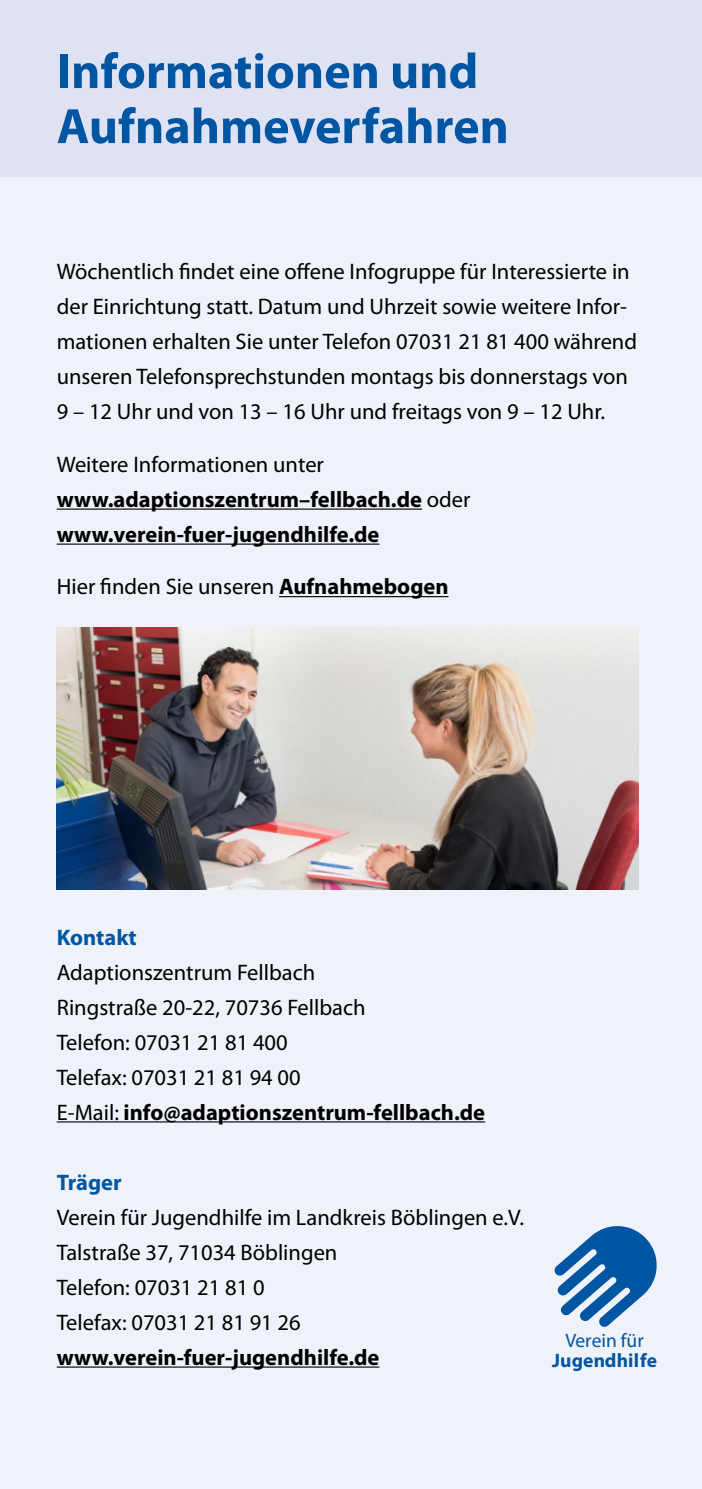
<style>
.page{position:relative;width:702px;height:1489px;background:#fff}
.page>*{position:absolute;margin:0;border:0;box-sizing:border-box;transform-origin:0 0}
.t1{font:700 50px/55px "Myriad Pro";color:#0056a2}
.t2{font:22.5px/35px "Myriad Pro";color:#000}
.t3{font:700 22.5px/35px "Myriad Pro";color:#000}
.t4{font:700 22.5px "Myriad Pro";color:#0056a2}
.t5{font:700 19.5px "Myriad Pro";letter-spacing:.005em;color:#0056a2}
.t6{font:19.5px "Myriad Pro";color:#0056a2}
.s1{font-weight:400}
.s2{font-weight:700}
</style>
<div class="page">
<div style="left:0;top:177px;width:702px;height:8px;background:#f0f2fa"></div>
<div style="left:0;top:0;width:702px;height:177px;background:#dee2f3"></div>
<div style="left:0;top:185px;width:702px;height:1303px;background:#f0f2fa"></div>
<hr style="left:57px;top:508px;width:365px;height:1px;background:#000">
<hr style="left:57px;top:543px;width:322px;height:1px;background:#000">
<hr style="left:279px;top:596px;width:169px;height:1px;background:#000">
<hr style="left:57px;top:1121px;width:428px;height:1px;background:#000">
<hr style="left:57px;top:1366px;width:322px;height:1px;background:#000">
<img style="left:57px;top:627px;width:581px;height:262px">
<svg style="left:554px;top:1226px;width:103px;height:100px"></svg>
<h1 class="t1" style="left:57px;top:42px;width:453px">Informationen und<br>Aufnahmeverfahren</h1>
<p class="t2" style="left:57px;top:254px;width:582px">Wöchentlich findet eine offene Infogruppe für Interessierte in der Einrichtung statt. Datum und Uhrzeit sowie weitere Infor&shy;mationen erhalten Sie unter Telefon 07031 21 81 400 während unseren Telefonsprechstunden montags bis donnerstags von 9 – 12 Uhr und von 13 – 16 Uhr und freitags von 9 – 12 Uhr.</p>
<p class="t3" style="left:57px;top:446px;width:415px"><span class="s1">Weitere Informationen unter </span>www.adaptionszentrum–fellbach.de <span class="s1">oder </span>www.verein-fuer-jugendhilfe.de</p>
<p class="t2" style="left:57px;top:569px;width:393px">Hier finden Sie unseren <span class="s2">Aufnahmebogen</span></p>
<p class="t4" style="left:57px;top:922px;width:82px">Kontakt</p>
<p class="t2" style="left:57px;top:954px;width:430px">Adaptionszentrum Fellbach<br>Ringstraße 20-22, 70736 Fellbach<br>Telefon: 07031 21 81 400<br>Telefax: 07031 21 81 94 00<br>E-Mail: <span class="s2">info@adaptionszentrum-fellbach.de</span></p>
<p class="t4" style="left:57px;top:1167px;width:66px">Träger</p>
<p class="t2" style="left:57px;top:1199px;width:469px">Verein für Jugendhilfe im Landkreis Böblingen e.V.<br>Talstraße 37, 71034 Böblingen<br>Telefon: 07031 21 81 0<br>Telefax: 07031 21 81 91 26</p>
<p class="t3" style="left:57px;top:1338px;width:324px">www.verein-fuer-jugendhilfe.de</p>
<p class="t6" style="left:565px;top:1328px;width:80px">Verein für</p>
<p class="t5" style="left:552px;top:1347px;width:106px">Jugendhilfe</p>
</div>
